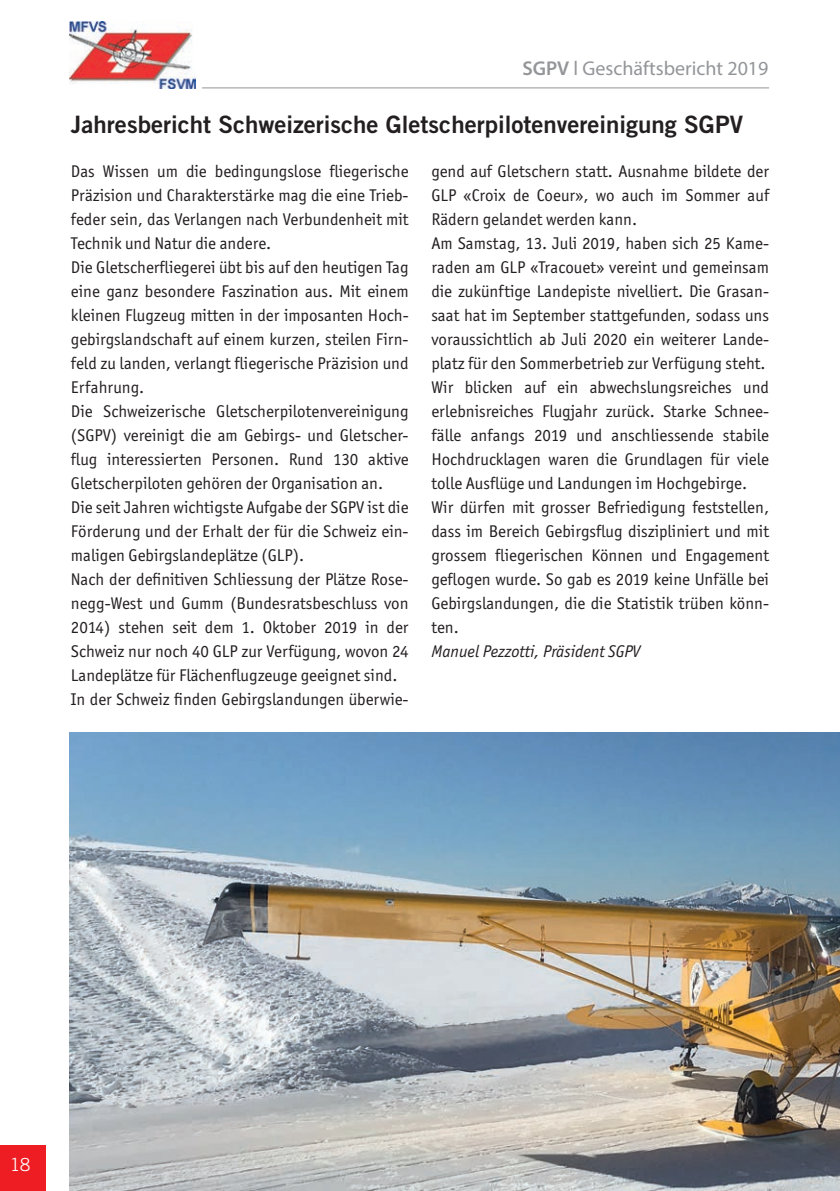
<style>
.page{position:relative;width:840px;height:1191px;background:#fff}
.page>*{position:absolute;margin:0;border:0;box-sizing:border-box;transform-origin:0 0}
.t1{font:24px "Trade Gothic Bold Two";color:#231f20}
.t2{font:20px "Myriad Pro";color:#939598}
.t3{font:300 18px "Trade Gothic";color:#fff}
.t4{font:17px/24px "Officina San ITC";color:#231f20}
.t5{font:italic 17px "Officina San ITC";color:#231f20}
.s1{font-weight:600}
</style>
<div class="page">
<img style="left:69px;top:22px;width:126px;height:66px">
<hr style="left:202px;top:88px;width:566px;height:1px;background:#939598">
<div style="left:0;top:1145px;width:46px;height:46px;background:#ee1d23"></div>
<img style="left:69px;top:732px;width:770px;height:459px">
<p class="t2" style="left:522px;top:55px;width:247px"><span class="s1">SGPV</span> l Geschäftsbericht 2019</p>
<h1 class="t1" style="left:71px;top:110px;width:673px">Jahresbericht Schweizerische Gletscherpilotenvereinigung SGPV</h1>
<p class="t4" style="left:71px;top:159px;width:339px">Das Wissen um die bedingungslose fliegerische Präzision und Charakterstärke mag die eine Trieb&shy;feder sein, das Verlangen nach Verbundenheit mit Technik und Natur die andere.<br>Die Gletscherfliegerei übt bis auf den heutigen Tag eine ganz besondere Faszination aus. Mit einem kleinen Flugzeug mitten in der imposanten Hoch&shy;gebirgslandschaft auf einem kurzen, steilen Firn&shy;feld zu landen, verlangt fliegerische Präzision und Erfahrung.<br>Die Schweizerische Gletscherpilotenvereinigung (SGPV) vereinigt die am Gebirgs- und Gletscher&shy;flug interessierten Personen. Rund 130 aktive Gletscherpiloten gehören der Organisation an.<br>Die seit Jahren wichtigste Aufgabe der SGPV ist die Förderung und der Erhalt der für die Schweiz ein&shy;maligen Gebirgslandeplätze (GLP).<br>Nach der definitiven Schliessung der Plätze Rose&shy;negg-West und Gumm (Bundesratsbeschluss von 2014) stehen seit dem 1. Oktober 2019 in der Schweiz nur noch 40 GLP zur Verfügung, wovon 24<br>Landeplätze für Flächenflugzeuge geeignet sind.<br>In der Schweiz finden Gebirgslandungen überwie-</p>
<p class="t4" style="left:431px;top:159px;width:339px">gend auf Gletschern statt. Ausnahme bildete der GLP «Croix de Coeur», wo auch im Sommer auf Rädern gelandet werden kann.<br>Am Samstag, 13. Juli 2019, haben sich 25 Kame&shy;raden am GLP «Tracouet» vereint und gemeinsam die zukünftige Landepiste nivelliert. Die Grasan&shy;saat hat im September stattgefunden, sodass uns voraussichtlich ab Juli 2020 ein weiterer Lande&shy;platz für den Sommerbetrieb zur Verfügung steht.<br>Wir blicken auf ein abwechslungsreiches und erlebnisreiches Flugjahr zurück. Starke Schnee&shy;fälle anfangs 2019 und anschliessende stabile Hochdrucklagen waren die Grundlagen für viele tolle Ausflüge und Landungen im Hochgebirge.<br>Wir dürfen mit grosser Befriedigung feststellen, dass im Bereich Gebirgsflug diszipliniert und mit grossem fliegerischen Können und Engagement geflogen wurde. So gab es 2019 keine Unfälle bei Gebirgslandungen, die die Statistik trüben könn&shy;ten.</p>
<p class="t5" style="left:431px;top:642px;width:210px">Manuel Pezzotti, Präsident SGPV</p>
<p class="t3" style="left:10px;top:1154px;width:22px">18</p>
</div>
